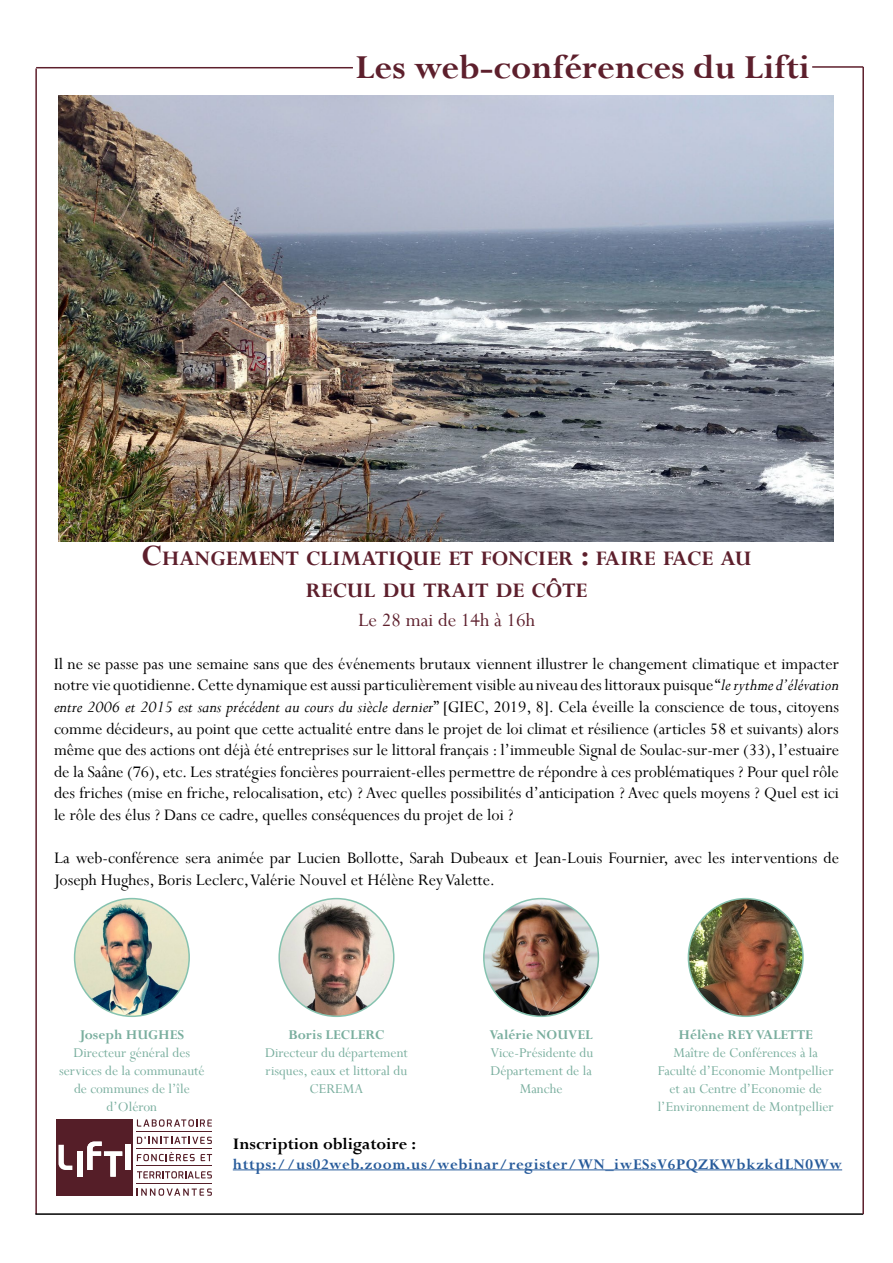
<style>
.page{position:relative;width:893px;height:1263px;background:#fff}
.page>*{position:absolute;margin:0;border:0;box-sizing:border-box;transform-origin:0 0}
.t1{font:700 37.5px "Perpetua";color:#5d1f2c}
.t2{font:700 23.1px/31.5px "Perpetua";color:#5d1f2c;text-align:center}
.t3{font:21px "Perpetua";color:#5d1f2c}
.t4{font:18px/21.6px "Perpetua";color:#000;text-align:justify}
.t5{font:700 18px "Perpetua";color:#000}
.t6{font:700 16.5px "Perpetua";letter-spacing:.04em;color:#275b9b}
.t7{font:15px/18px "Perpetua";color:#79ae9e;text-align:center}
.t8{font:700 15px "Perpetua";color:#79ae9e}
.s1{font-size:33px}
.s2{font-style:italic}
</style>
<div class="page">
<img style="left:58px;top:96px;width:776px;height:445px">
<hr style="left:36px;top:67px;width:317px;height:1px;background:#5d1f2c">
<hr style="left:35px;top:68px;width:2px;height:1146px;background:#5d1f2c">
<hr style="left:35px;top:1213px;width:828px;height:2px;background:#000">
<hr style="left:862px;top:67px;width:2px;height:1147px;background:#5d1f2c">
<hr style="left:812px;top:66px;width:51px;height:2px;background:#5d1f2c">
<hr style="left:233px;top:1169px;width:609px;height:1px;background:#275b9b">
<hr style="left:137px;top:1131px;width:75px;height:1px;background:#551e28">
<hr style="left:137px;top:1149px;width:75px;height:1px;background:#551e28">
<hr style="left:137px;top:1166px;width:75px;height:1px;background:#551e28">
<hr style="left:137px;top:1183px;width:75px;height:1px;background:#551e28">
<svg style="left:137px;top:1119px;width:75px;height:8px"></svg>
<svg style="left:137px;top:1136px;width:75px;height:8px"></svg>
<svg style="left:137px;top:1152px;width:58px;height:9px"></svg>
<svg style="left:201px;top:1154px;width:11px;height:7px"></svg>
<svg style="left:137px;top:1171px;width:75px;height:7px"></svg>
<svg style="left:137px;top:1188px;width:75px;height:8px"></svg>
<div style="left:56px;top:1119px;width:77px;height:77px;background:#551e28"></div>
<svg style="left:58px;top:1141px;width:73px;height:36px"></svg>
<img style="left:281px;top:898px;width:111px;height:118px">
<div style="left:278px;top:898px;width:117px;height:119px;border:2px solid #86c3b0;border-radius:50%"></div>
<img style="left:484px;top:898px;width:114px;height:118px">
<div style="left:483px;top:898px;width:116px;height:119px;border:2px solid #86c3b0;border-radius:50%"></div>
<img style="left:75px;top:898px;width:114px;height:118px">
<div style="left:74px;top:898px;width:116px;height:119px;border:2px solid #86c3b0;border-radius:50%"></div>
<img style="left:688px;top:898px;width:115px;height:118px">
<div style="left:688px;top:898px;width:116px;height:119px;border:2px solid #86c3b0;border-radius:50%"></div>
<h1 class="t1" style="left:355px;top:43px;width:456px">Les web-conférences du Lifti</h1>
<p class="t2" style="left:141px;top:542px;width:612px"><span class="s1">C</span>HANGEMENT CLIMATIQUE ET FONCIER <span class="s1">:</span> FAIRE FACE AU<br>RECUL DU TRAIT DE CÔTE</p>
<p class="t3" style="left:358px;top:606px;width:178px">Le 28 mai de 14h à 16h</p>
<p class="t4" style="left:54px;top:652px;width:786px">Il ne se passe pas une semaine sans que des événements brutaux viennent illustrer le changement climatique et impacter notre vie quotidienne. Cette dynamique est aussi particulièrement visible au niveau des littoraux puisque “<span class="s2">le rythme d’élévation entre 2006 et 2015 est sans précédent au cours du siècle dernier</span>” [GIEC, 2019, 8]. Cela éveille la conscience de tous, citoyens comme décideurs, au point que cette actualité entre dans le projet de loi climat et résilience (articles 58 et suivants) alors même que des actions ont déjà été entreprises sur le littoral français : l’immeuble Signal de Soulac-sur-mer (33), l’estuaire de la Saâne (76), etc. Les stratégies foncières pourraient-elles permettre de répondre à ces problématiques ? Pour quel rôle des friches (mise en friche, relocalisation, etc) ? Avec quelles possibilités d’anticipation ? Avec quels moyens ? Quel est ici le rôle des élus ? Dans ce cadre, quelles conséquences du projet de loi ?</p>
<p class="t4" style="left:54px;top:847px;width:786px">La web-conférence sera animée par Lucien Bollotte, Sarah Dubeaux et Jean-Louis Fournier, avec les interventions de<br>Joseph Hughes, Boris Leclerc, Valérie Nouvel et Hélène Rey Valette.</p>
<p class="t8" style="left:79px;top:1025px;width:106px">Joseph HUGHES</p>
<p class="t7" style="left:59px;top:1043px;width:147px">Directeur général des services de la communauté de communes de l’île d’Oléron</p>
<p class="t8" style="left:289px;top:1025px;width:97px">Boris LECLERC</p>
<p class="t7" style="left:265px;top:1043px;width:144px">Directeur du département risques, eaux et littoral du<br>CEREMA</p>
<p class="t8" style="left:489px;top:1025px;width:105px">Valérie NOUVEL</p>
<p class="t7" style="left:490px;top:1043px;width:104px">Vice-Présidente du<br>Département de la<br>Manche</p>
<p class="t8" style="left:679px;top:1025px;width:136px">Hélène REY VALETTE</p>
<p class="t7" style="left:658px;top:1043px;width:177px">Maître de Conférences à la<br>Faculté d’Economie Montpellier et au Centre d’Economie de l’Environnement de Montpellier</p>
<p class="t5" style="left:233px;top:1132px;width:185px">Inscription obligatoire :</p>
<p class="t6" style="left:233px;top:1153px;width:611px">https://us02web.zoom.us/webinar/register/WN_iwESsV6PQZKWbkzkdLN0Ww</p>
</div>
